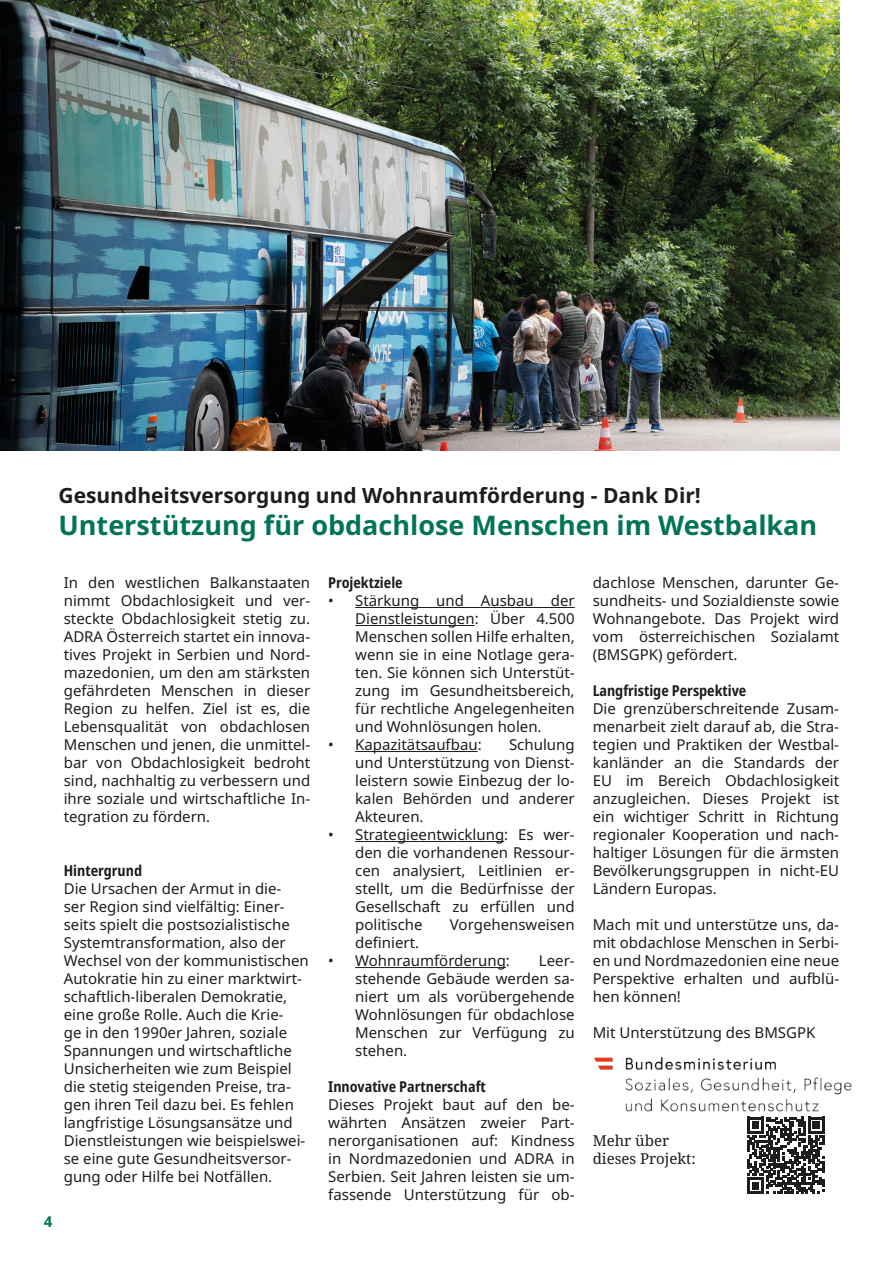
<style>
.page{position:relative;width:893px;height:1263px;background:#fff}
.page>*{position:absolute;margin:0;border:0;box-sizing:border-box;transform-origin:0 0}
.t1{font:700 27px "Noto Sans";color:#007459}
.t2{font:700 21px "Noto Sans";color:#1d1d1b}
.t3{font:15px/18px "Noto Sans";color:#1d1d1b;text-align:justify}
.t4{font:700 condensed 15px "Noto Sans";color:#1d1d1b}
.t5{font:15px/18px "Noto Serif";color:#1d1d1b}
.t6{font:700 15px "Noto Sans";color:#007459}
</style>
<div class="page">
<img style="left:0;top:0;width:839px;height:451px">
<hr style="left:355px;top:607px;width:220px;height:1px;background:#1d1d1b">
<hr style="left:355px;top:625px;width:120px;height:1px;background:#1d1d1b">
<hr style="left:355px;top:751px;width:123px;height:1px;background:#1d1d1b">
<hr style="left:355px;top:841px;width:149px;height:1px;background:#1d1d1b">
<hr style="left:355px;top:967px;width:151px;height:1px;background:#1d1d1b">
<img style="left:594px;top:1056px;width:258px;height:67px">
<svg style="left:747px;top:1117px;width:77px;height:77px"></svg>
<h2 class="t2" style="left:58px;top:480px;width:644px">Gesundheitsversorgung und Wohnraumförderung - Dank Dir!</h2>
<h1 class="t1" style="left:58px;top:506px;width:760px">Unterstützung für obdachlose Menschen im Westbalkan</h1>
<p class="t3" style="left:64px;top:575px;width:248px">In den westlichen Balkanstaaten nimmt Obdachlosigkeit und ver&shy;steckte Obdachlosigkeit stetig zu.<br>ADRA Österreich startet ein innova&shy;tives Projekt in Serbien und Nord&shy;mazedonien, um den am stärksten gefährdeten Menschen in dieser Region zu helfen. Ziel ist es, die Lebensqualität von obdachlosen Menschen und jenen, die unmittel&shy;bar von Obdachlosigkeit bedroht sind, nachhaltig zu verbessern und ihre soziale und wirtschaftliche In&shy;tegration zu fördern.</p>
<p class="t4" style="left:64px;top:864px;width:80px">Hintergrund</p>
<p class="t3" style="left:64px;top:881px;width:247px;text-align:left">Die Ursachen der Armut in die-<br>ser Region sind vielfältig: Einer&shy;seits spielt die postsozialistische Systemtransformation, also der Wechsel von der kommunistischen Autokratie hin zu einer marktwirt&shy;schaftlich-liberalen Demokratie, eine große Rolle. Auch die Krie-<br>ge in den 1990er Jahren, soziale Spannungen und wirtschaftliche Unsicherheiten wie zum Beispiel die stetig steigenden Preise, tra&shy;gen ihren Teil dazu bei. Es fehlen langfristige Lösungsansätze und Dienstleistungen wie beispielswei&shy;se eine gute Gesundheitsversor&shy;gung oder Hilfe bei Notfällen.</p>
<p class="t4" style="left:328px;top:576px;width:76px">Projektziele</p>
<p class="t3" style="left:355px;top:593px;width:221px;text-indent:-27px">• Stärkung und Ausbau der Dienstleistungen: Über 4.500<br>Menschen sollen Hilfe erhalten, wenn sie in eine Notlage gera&shy;ten. Sie können sich Unterstüt&shy;zung im Gesundheitsbereich, für rechtliche Angelegenheiten und Wohnlösungen holen.</p>
<p class="t3" style="left:328px;top:737px;width:155px">• Kapazitätsaufbau:</p>
<p class="t3" style="left:593px;top:575px;width:248px">dachlose Menschen, darunter Ge&shy;sundheits- und Sozialdienste sowie Wohnangebote. Das Projekt wird vom österreichischen Sozialamt (BMSGPK) gefördert.</p>
<p class="t4" style="left:593px;top:684px;width:155px">Langfristige Perspektive</p>
<p class="t3" style="left:593px;top:701px;width:248px">Die grenzüberschreitende Zusam&shy;menarbeit zielt darauf ab, die Stra&shy;tegien und Praktiken der Westbal&shy;kanländer an die Standards der EU im Bereich Obdachlosigkeit anzugleichen. Dieses Projekt ist ein wichtiger Schritt in Richtung regionaler Kooperation und nach&shy;haltiger Lösungen für die ärmsten Bevölkerungsgruppen in nicht-EU Ländern Europas.</p>
<p class="t3" style="left:593px;top:917px;width:248px">Mach mit und unterstütze uns, da&shy;mit obdachlose Menschen in Serbi&shy;en und Nordmazedonien eine neue Perspektive erhalten und aufblü&shy;hen können!</p>
<p class="t3" style="left:593px;top:1025px;width:224px">Mit Unterstützung des BMSGPK</p>
<p class="t3" style="left:355px;top:737px;width:221px;text-indent:154px">Schulung und Unterstützung von Dienst&shy;leistern sowie Einbezug der lo&shy;kalen Behörden und anderer Akteuren.</p>
<p class="t3" style="left:355px;top:827px;width:221px;text-indent:-27px">• Strategieentwicklung: Es wer&shy;den die vorhandenen Ressour&shy;cen analysiert, Leitlinien er&shy;stellt, um die Bedürfnisse der Gesellschaft zu erfüllen und politische</p>
<p class="t3" style="left:450px;top:917px;width:126px">Vorgehensweisen</p>
<p class="t3" style="left:355px;top:934px;width:65px">definiert.</p>
<p class="t3" style="left:328px;top:953px;width:183px">• Wohnraumförderung:</p>
<p class="t3" style="left:355px;top:953px;width:221px;text-indent:184px">Leer&shy;stehende Gebäude werden sa&shy;niert um als vorübergehende Wohnlösungen für obdachlose Menschen zur Verfügung zu stehen.</p>
<p class="t4" style="left:328px;top:1080px;width:159px">Innovative Partnerschaft</p>
<p class="t3" style="left:328px;top:1097px;width:248px">Dieses Projekt baut auf den be&shy;währten Ansätzen zweier Part&shy;nerorganisationen auf: Kindness in Nordmazedonien und ADRA in Serbien. Seit Jahren leisten sie um&shy;fassende Unterstützung für ob-</p>
<p class="t5" style="left:593px;top:1133px;width:105px">Mehr über dieses Projekt:</p>
<p class="t6" style="left:44px;top:1215px;width:10px">4</p>
</div>
